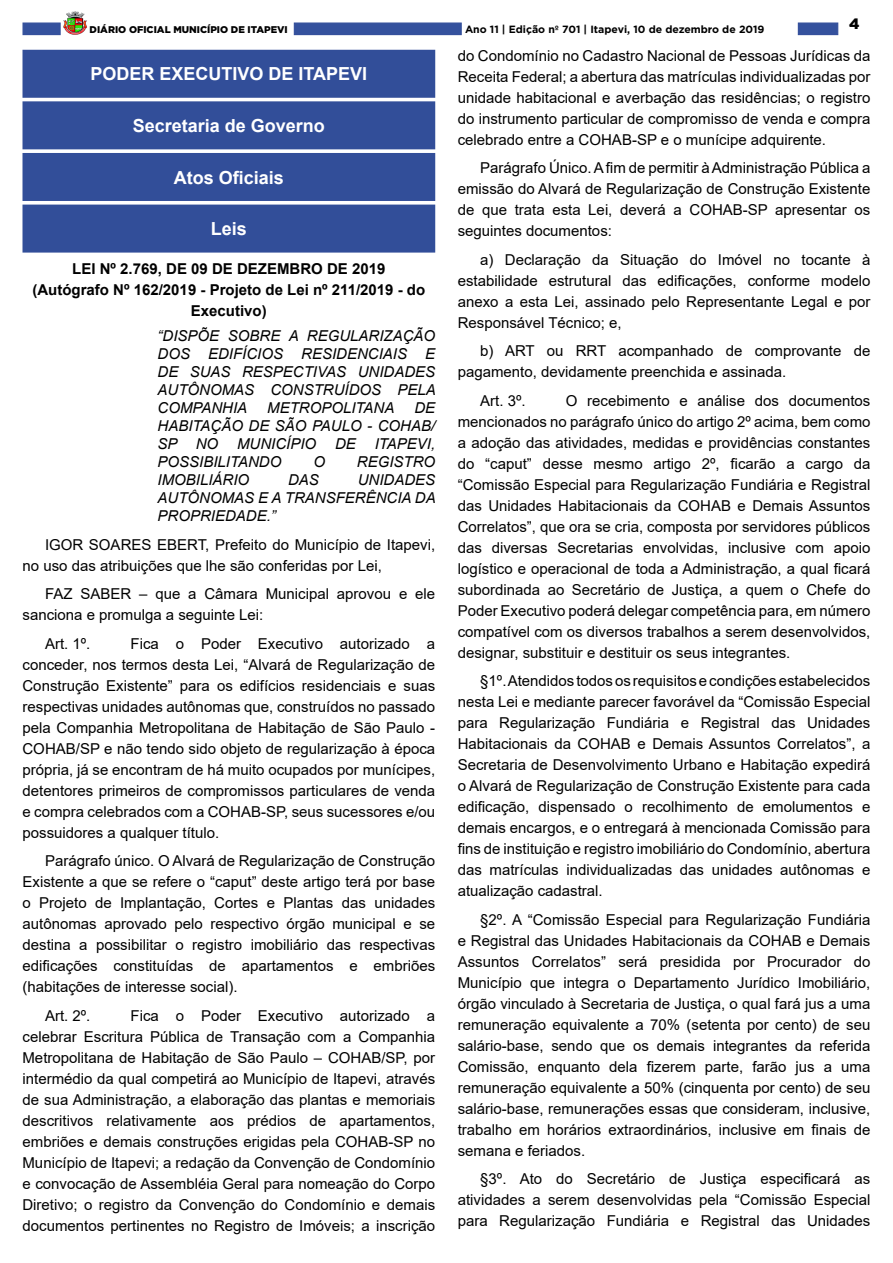
<style>
.page{position:relative;width:893px;height:1263px;background:#fff}
.page>*{position:absolute;margin:0;border:0;box-sizing:border-box;transform-origin:0 0}
.t1{font:700 18px "Arial";color:#fff}
._2_-_Corpo{font:15px/21px "Arial";color:#000;text-align:justify}
._3_-_Ementa{font:italic 15px/18px "Arial";color:#000;text-align:justify}
._1_-_Cabeçalho{font:700 15px/21px "Arial";color:#000;text-align:center}
.t2{font:900 15px "Gotham";color:#000}
.t3{font:700 10.5px "Gotham";color:#000}
.t4{font:900 9.75px "Gotham";color:#000}
</style>
<div class="page">
<div style="left:22px;top:23px;width:39px;height:12px;background:#34519d;border:1px solid #334f9b"></div>
<div style="left:798px;top:23px;width:40px;height:12px;background:#34519d"></div>
<img style="left:63px;top:11px;width:24px;height:24px">
<div style="left:294px;top:23px;width:168px;height:12px;background:#34519d"></div>
<div style="left:23px;top:50px;width:412px;height:47px;background:#324e99"></div>
<div style="left:22px;top:50px;width:413px;height:48px;border:1px solid #324e99"></div>
<div style="left:23px;top:102px;width:412px;height:47px;background:#324e99"></div>
<div style="left:22px;top:101px;width:413px;height:48px;border:1px solid #324e99"></div>
<div style="left:23px;top:154px;width:412px;height:46px;background:#324e99"></div>
<div style="left:22px;top:153px;width:413px;height:48px;border:1px solid #324e99"></div>
<div style="left:23px;top:205px;width:412px;height:47px;background:#324e99"></div>
<div style="left:22px;top:205px;width:413px;height:48px;border:1px solid #324e99"></div>
<p class="t4" style="left:90px;top:23px;width:200px">DIÁRIO OFICIAL MUNICÍPIO DE ITAPEVI</p>
<p class="t3" style="left:465px;top:22px;width:301px">Ano 11 | Edição nº 701 | Itapevi, 10 de dezembro de 2019</p>
<p class="t2" style="left:849px;top:13px;width:12px">4</p>
<p class="t1" style="left:90px;top:61px;width:278px">PODER EXECUTIVO DE ITAPEVI</p>
<p class="t1" style="left:133px;top:113px;width:194px">Secretaria de Governo</p>
<p class="t1" style="left:174px;top:164px;width:112px">Atos Oficiais</p>
<p class="t1" style="left:211px;top:216px;width:38px">Leis</p>
<p class="_1_-_Cabeçalho" style="left:72px;top:258px;width:315px">LEI Nº 2.769, DE 09 DE DEZEMBRO DE 2019</p>
<p class="_1_-_Cabeçalho" style="left:32px;top:279px;width:394px">(Autógrafo Nº 162/2019 - Projeto de Lei nº 211/2019 - do<br>Executivo)</p>
<p class="_3_-_Ementa" style="left:158px;top:327px;width:280px">“DISPÕE SOBRE A REGULARIZAÇÃO DOS EDIFÍCIOS RESIDENCIAIS E DE SUAS RESPECTIVAS UNIDADES AUTÔNOMAS CONSTRUÍDOS PELA COMPANHIA</p>
<p class="_3_-_Ementa" style="left:267px;top:399px;width:129px">METROPOLITANA</p>
<p class="_3_-_Ementa" style="left:158px;top:399px;width:279px;text-indent:257px">DE HABITAÇÃO DE SÃO PAULO - COHAB/ SP NO</p>
<p class="_3_-_Ementa" style="left:237px;top:435px;width:81px">MUNICÍPIO</p>
<p class="_3_-_Ementa" style="left:335px;top:435px;width:22px">DE</p>
<p class="_3_-_Ementa" style="left:375px;top:435px;width:62px">ITAPEVI,</p>
<p class="_3_-_Ementa" style="left:158px;top:453px;width:125px">POSSIBILITANDO</p>
<p class="_3_-_Ementa" style="left:313px;top:453px;width:13px">O</p>
<p class="_3_-_Ementa" style="left:357px;top:453px;width:80px">REGISTRO</p>
<p class="_3_-_Ementa" style="left:158px;top:471px;width:93px">IMOBILIÁRIO</p>
<p class="_3_-_Ementa" style="left:288px;top:471px;width:32px">DAS</p>
<p class="_3_-_Ementa" style="left:158px;top:471px;width:280px;text-indent:200px">UNIDADES AUTÔNOMAS E A TRANSFERÊNCIA DA PROPRIEDADE.”</p>
<p class="_2_-_Corpo" style="left:22px;top:534px;width:414px;text-indent:22px">IGOR SOARES EBERT, Prefeito do Município de Itapevi, no uso das atribuições que lhe são conferidas por Lei,</p>
<p class="_2_-_Corpo" style="left:22px;top:583px;width:414px;text-indent:22px">FAZ SABER – que a Câmara Municipal aprovou e ele sanciona e promulga a seguinte Lei:</p>
<p class="_2_-_Corpo" style="left:45px;top:633px;width:47px">Art. 1º.</p>
<p class="_2_-_Corpo" style="left:22px;top:633px;width:414px;text-indent:108px">Fica o Poder Executivo autorizado a conceder, nos termos desta Lei, “Alvará de Regularização de Construção Existente” para os edifícios residenciais e suas respectivas unidades autônomas que, construídos no passado pela Companhia Metropolitana de Habitação de São Paulo - COHAB/SP e não tendo sido objeto de regularização à época própria, já se encontram de há muito ocupados por munícipes, detentores primeiros de compromissos particulares de venda e compra celebrados com a COHAB-SP, seus sucessores e/ou possuidores a qualquer título.</p>
<p class="_2_-_Corpo" style="left:22px;top:850px;width:414px;text-indent:22px">Parágrafo único. O Alvará de Regularização de Construção Existente a que se refere o “caput” deste artigo terá por base o Projeto de Implantação, Cortes e Plantas das unidades autônomas aprovado pelo respectivo órgão municipal e se destina a possibilitar o registro imobiliário das respectivas edificações constituídas de apartamentos e embriões (habitações de interesse social).</p>
<p class="_2_-_Corpo" style="left:45px;top:1005px;width:47px">Art. 2º.</p>
<p class="_2_-_Corpo" style="left:22px;top:1005px;width:414px;text-indent:108px">Fica o Poder Executivo autorizado a celebrar Escritura Pública de Transação com a Companhia Metropolitana de Habitação de São Paulo – COHAB/SP, por intermédio da qual competirá ao Município de Itapevi, através de sua Administração, a elaboração das plantas e memoriais descritivos relativamente aos prédios de apartamentos, embriões e demais construções erigidas pela COHAB-SP no Município de Itapevi; a redação da Convenção de Condomínio e convocação de Assembléia Geral para nomeação do Corpo Diretivo; o registro da Convenção do Condomínio e demais documentos pertinentes no Registro de Imóveis; a inscrição</p>
<p class="_2_-_Corpo" style="left:458px;top:45px;width:414px">do Condomínio no Cadastro Nacional de Pessoas Jurídicas da Receita Federal; a abertura das matrículas individualizadas por unidade habitacional e averbação das residências; o registro do instrumento particular de compromisso de venda e compra celebrado entre a COHAB-SP e o munícipe adquirente.</p>
<p class="_2_-_Corpo" style="left:458px;top:157px;width:414px;text-indent:22px">Parágrafo Único. A fim de permitir à Administração Pública a emissão do Alvará de Regularização de Construção Existente de que trata esta Lei, deverá a COHAB-SP apresentar os seguintes documentos:</p>
<p class="_2_-_Corpo" style="left:458px;top:249px;width:414px;text-indent:22px">a) Declaração da Situação do Imóvel no tocante à estabilidade estrutural das edificações, conforme modelo anexo a esta Lei, assinado pelo Representante Legal e por Responsável Técnico; e,</p>
<p class="_2_-_Corpo" style="left:458px;top:340px;width:414px;text-indent:22px">b) ART ou RRT acompanhado de comprovante de pagamento, devidamente preenchida e assinada.</p>
<p class="_2_-_Corpo" style="left:480px;top:390px;width:47px">Art. 3º.</p>
<p class="_2_-_Corpo" style="left:458px;top:390px;width:414px;text-indent:108px">O recebimento e análise dos documentos mencionados no parágrafo único do artigo 2º acima, bem como a adoção das atividades, medidas e providências constantes do “caput” desse mesmo artigo 2º, ficarão a cargo da “Comissão Especial para Regularização Fundiária e Registral das Unidades Habitacionais da COHAB e Demais Assuntos Correlatos”, que ora se cria, composta por servidores públicos das diversas Secretarias envolvidas, inclusive com apoio logístico e operacional de toda a Administração, a qual ficará subordinada ao Secretário de Justiça, a quem o Chefe do Poder Executivo poderá delegar competência para, em número compatível com os diversos trabalhos a serem desenvolvidos, designar, substituir e destituir os seus integrantes.</p>
<p class="_2_-_Corpo" style="left:458px;top:670px;width:414px;text-indent:22px">§1º. Atendidos todos os requisitos e condições estabelecidos nesta Lei e mediante parecer favorável da “Comissão Especial para Regularização Fundiária e Registral das Unidades Habitacionais da COHAB e Demais Assuntos Correlatos”, a Secretaria de Desenvolvimento Urbano e Habitação expedirá o Alvará de Regularização de Construção Existente para cada edificação, dispensado o recolhimento de emolumentos e demais encargos, e o entregará à mencionada Comissão para fins de instituição e registro imobiliário do Condomínio, abertura das matrículas individualizadas das unidades autônomas e atualização cadastral.</p>
<p class="_2_-_Corpo" style="left:458px;top:909px;width:414px;text-indent:22px">§2º. A “Comissão Especial para Regularização Fundiária e Registral das Unidades Habitacionais da COHAB e Demais Assuntos Correlatos” será presidida por Procurador do Município que integra o Departamento Jurídico Imobiliário, órgão vinculado à Secretaria de Justiça, o qual fará jus a uma remuneração equivalente a 70% (setenta por cento) de seu salário-base, sendo que os demais integrantes da referida Comissão, enquanto dela fizerem parte, farão jus a uma remuneração equivalente a 50% (cinquenta por cento) de seu salário-base, remunerações essas que consideram, inclusive, trabalho em horários extraordinários, inclusive em finais de semana e feriados.</p>
<p class="_2_-_Corpo" style="left:458px;top:1168px;width:414px;text-indent:22px">§3º. Ato do Secretário de Justiça especificará as atividades a serem desenvolvidas pela “Comissão Especial para Regularização Fundiária e Registral das Unidades</p>
</div>
